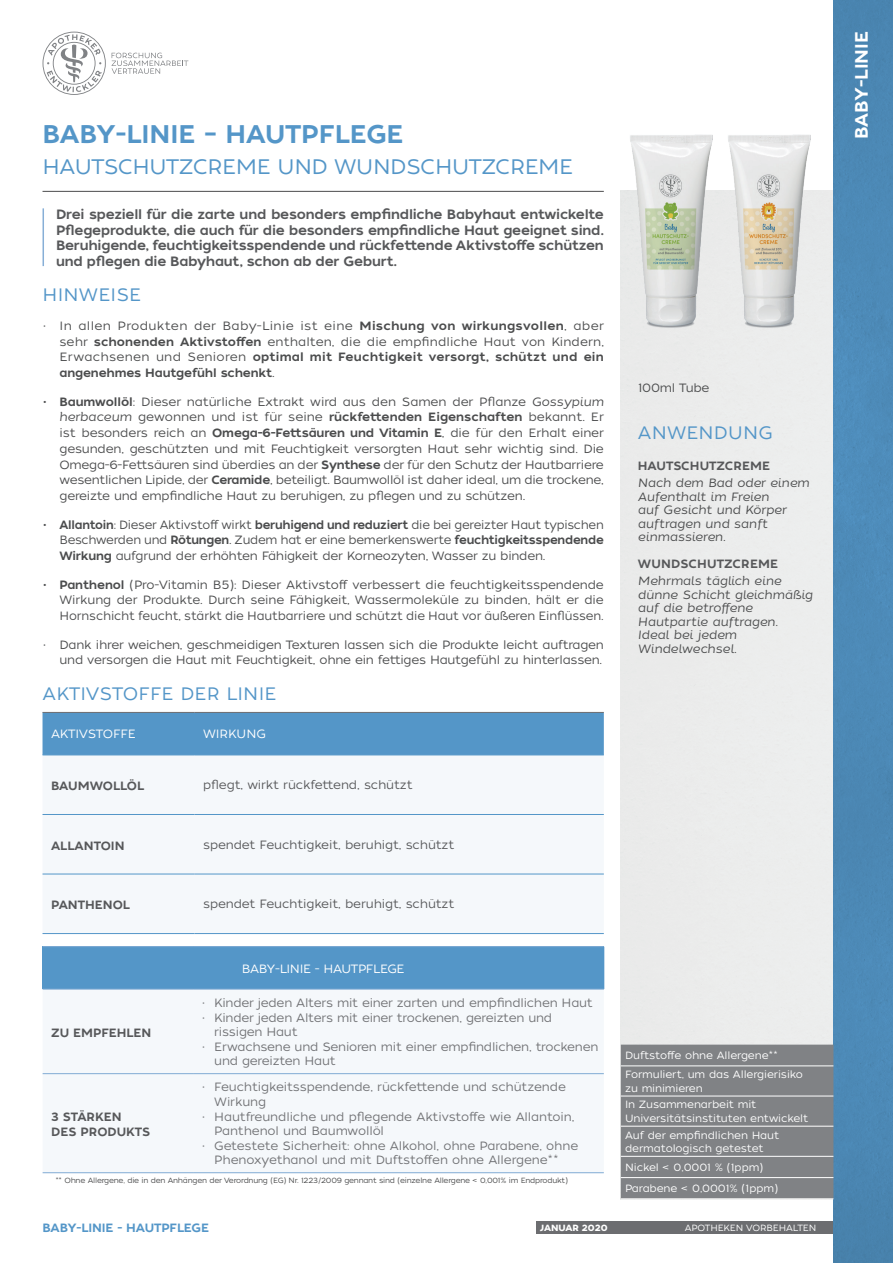
<style>
.page{position:relative;width:893px;height:1263px;background:#fff}
.page>*{position:absolute;margin:0;border:0;box-sizing:border-box;transform-origin:0 0}
.NOME{font:25.5px "Tide Sans 500 Dudette";color:#5496c8}
.ATTIVI{font:21px "Tide Sans 300 Lil Kahuna";letter-spacing:-.02em;color:#5496c8}
.BABY{font:18px "Tide Sans 300 Lil Kahuna";letter-spacing:.01em;color:#5496c8}
.t1{font:18px "Tide Sans 500 Dudette";color:#fff}
.Descrizione_principa{font:13.5px/15.8px "Tide Sans 500 Dudette";letter-spacing:-.015em;color:#57585a;text-align:justify}
.t2{font:12px/15.8px "Tide Sans 300 Lil Kahuna";letter-spacing:-.02em;color:#4b4c4d;text-align:justify}
.t3{font:12px/14.5px "Tide Sans 300 Lil Kahuna";letter-spacing:-.02em;color:#717275}
.t4{font:12px/15.8px "Tide Sans 500 Dudette";letter-spacing:-.01em;color:#4b4c4d;text-align:justify}
.t5{font:italic 12px/13.5px "Tide Sans 300 Lil Kahuna";color:#4b4c4d}
.TAB_REGULAR_NERO{font:12px "Tide Sans 300 Lil Kahuna";letter-spacing:-.01em;color:#57585a}
.TAB_BOLD_NERO{font:12px "Tide Sans 500 Dudette";color:#57585a}
.INCI{font:12px "Tide Sans 500 Dudette";color:#57585a}
.t6{font:12px "Tide Sans 500 Dudette";letter-spacing:-.01em;color:#5496c8}
.TAB_REGULAR_BIANCO{font:12px "Tide Sans 300 Lil Kahuna";letter-spacing:-.03em;color:#fff}
.TAB_REGULAR_BIANCO-2{font:12px "Tide Sans 300 Lil Kahuna";letter-spacing:-.01em;color:#fff}
.TAB_REGULAR_BIANCO-3{font:12px "Tide Sans 300 Lil Kahuna";color:#fff}
.t7{font:10.5px/13.5px "Tide Sans 300 Lil Kahuna";letter-spacing:-.01em;color:#fff}
.t8{font:9px "Tide Sans 300 Lil Kahuna";letter-spacing:-.01em;color:#fff}
.t9{font:9px "Tide Sans 600 Bunny";letter-spacing:-.01em;color:#fff}
.INCI-2{font:7.5px "Tide Sans 300 Lil Kahuna";letter-spacing:-.03em;color:#4b4c4d}
.s1{font-family:"Tide Sans 300 Lil Kahuna"}
.s2{font-family:"Tide Sans 500 Dudette"}
.s3{font-style:italic}
</style>
<div class="page">
<div style="left:536px;top:1221px;width:298px;height:12px;background:#6c6d70"></div>
<svg style="left:112px;top:53px;width:76px;height:21px"></svg>
<svg style="left:43px;top:32px;width:63px;height:63px"></svg>
<hr style="left:43px;top:191px;width:561px;height:1px;background:#4b4c4d">
<div style="left:833px;top:0;width:60px;height:1263px;background:#4c89b6"></div>
<hr style="left:43px;top:208px;width:1px;height:58px;background:#87afd7">
<div style="left:621px;top:1044px;width:212px;height:154px;background:#808285"></div>
<hr style="left:621px;top:1065px;width:212px;height:1px;background:#fff">
<hr style="left:621px;top:1096px;width:212px;height:1px;background:#fff">
<hr style="left:621px;top:1126px;width:212px;height:1px;background:#fff">
<hr style="left:621px;top:1156px;width:212px;height:1px;background:#fff">
<hr style="left:621px;top:1177px;width:212px;height:1px;background:#fff">
<div style="left:43px;top:713px;width:561px;height:42px;background:#5496c8"></div>
<div style="left:43px;top:813px;width:561px;height:61px;background:#f5f8fb"></div>
<hr style="left:43px;top:712px;width:152px;height:1px;background:#6c6d70">
<hr style="left:195px;top:712px;width:409px;height:1px;background:#6c6d70">
<hr style="left:43px;top:755px;width:152px;height:1px;background:#5496c8">
<hr style="left:195px;top:755px;width:409px;height:1px;background:#5496c8">
<hr style="left:43px;top:814px;width:152px;height:1px;background:#5496c8">
<hr style="left:195px;top:814px;width:409px;height:1px;background:#5496c8">
<hr style="left:43px;top:874px;width:152px;height:1px;background:#5496c8">
<hr style="left:195px;top:874px;width:409px;height:1px;background:#5496c8">
<hr style="left:43px;top:933px;width:152px;height:1px;background:#5496c8">
<hr style="left:195px;top:933px;width:409px;height:1px;background:#5496c8">
<div style="left:43px;top:947px;width:561px;height:42px;background:#5496c8"></div>
<svg style="left:43px;top:1074px;width:561px;height:1px"></svg>
<hr style="left:43px;top:946px;width:150px;height:1px;background:#80abd4">
<hr style="left:193px;top:946px;width:411px;height:1px;background:#80abd4">
<hr style="left:604px;top:947px;width:1px;height:42px;background:#5496c8">
<hr style="left:43px;top:989px;width:150px;height:1px;background:#80abd4">
<hr style="left:193px;top:989px;width:411px;height:1px;background:#80abd4">
<hr style="left:43px;top:1073px;width:150px;height:1px;background:#80abd4">
<hr style="left:193px;top:1073px;width:411px;height:1px;background:#80abd4">
<hr style="left:43px;top:1172px;width:150px;height:1px;background:#80abd4">
<hr style="left:193px;top:1172px;width:411px;height:1px;background:#80abd4">
<img style="left:620px;top:134px;width:94px;height:222px">
<img style="left:714px;top:134px;width:107px;height:222px">
<p class="NOME" style="left:43px;top:118px;width:362px">BABY-LINIE – HAUTPFLEGE</p>
<p class="ATTIVI" style="left:43px;top:154px;width:532px">HAUTSCHUTZCREME UND WUNDSCHUTZCREME</p>
<p class="Descrizione_principa" style="left:56px;top:207px;width:549px">Drei speziell für die zarte und besonders empfindliche Babyhaut entwickelte Pflegeprodukte, die auch für die besonders empfindliche Haut geeignet sind.<br>Beruhigende, feuchtigkeitsspendende und rückfettende Aktivstoffe schützen und pflegen die Babyhaut, schon ab der Geburt.</p>
<p class="BABY" style="left:43px;top:284px;width:100px">HINWEISE</p>
<p class="t4" style="left:60px;top:318px;width:546px;text-indent:-17px"><span class="s1">• In allen Produkten der Baby-Linie ist eine</span> Mischung von wirkungsvollen<span class="s1">, aber sehr</span> schonenden Aktivstoffen <span class="s1">enthalten, die die empfindliche Haut von Kindern, Erwachsenen und Senioren</span> optimal mit Feuchtigkeit versorgt, schützt und ein angenehmes Hautgefühl schenkt<span class="s1">.</span></p>
<p class="t2" style="left:60px;top:394px;width:546px;text-indent:-17px"><span class="s2">• Baumwollöl</span>: Dieser natürliche Extrakt wird aus den Samen der Pflanze <span class="s3">Gossypium herbaceum</span> gewonnen und ist für seine <span class="s2">rückfettenden Eigenschaften</span> bekannt. Er ist besonders reich an <span class="s2">Omega-6-Fettsäuren und Vitamin E</span>, die für den Erhalt einer gesunden, geschützten und mit Feuchtigkeit versorgten Haut sehr wichtig sind. Die Omega-6-Fettsäuren sind überdies an der <span class="s2">Synthese</span> der für den Schutz der Hautbarriere wesentlichen Lipide, der <span class="s2">Ceramide</span>, beteiligt. Baumwollöl ist daher ideal, um die trockene, gereizte und empfindliche Haut zu beruhigen, zu pflegen und zu schützen.</p>
<p class="t2" style="left:60px;top:517px;width:546px;text-indent:-17px"><span class="s2">• Allantoin</span>: Dieser Aktivstoff wirkt <span class="s2">beruhigend und reduziert</span> die bei gereizter Haut typischen Beschwerden und <span class="s2">Rötungen</span>. Zudem hat er eine bemerkenswerte <span class="s2">feuchtigkeitsspendende Wirkung</span> aufgrund der erhöhten Fähigkeit der Korneozyten, Wasser zu binden.</p>
<p class="t2" style="left:60px;top:577px;width:546px;text-indent:-17px"><span class="s2">• Panthenol</span> (Pro-Vitamin B5): Dieser Aktivstoff verbessert die feuchtigkeitsspendende Wirkung der Produkte. Durch seine Fähigkeit, Wassermoleküle zu binden, hält er die Hornschicht feucht, stärkt die Hautbarriere und schützt die Haut vor äußeren Einflüssen.</p>
<p class="t2" style="left:43px;top:637px;width:563px;text-align:right">• Dank ihrer weichen, geschmeidigen Texturen lassen sich die Produkte leicht auftragen und versorgen die Haut mit Feuchtigkeit, ohne ein fettiges Hautgefühl zu hinterlassen.</p>
<p class="BABY" style="left:43px;top:682px;width:235px">AKTIVSTOFFE DER LINIE</p>
<p class="TAB_REGULAR_BIANCO-2" style="left:51px;top:726px;width:86px">AKTIVSTOFFE</p>
<p class="TAB_REGULAR_BIANCO-3" style="left:203px;top:726px;width:64px">WIRKUNG</p>
<p class="TAB_BOLD_NERO" style="left:51px;top:778px;width:95px">BAUMWOLLÖL</p>
<p class="TAB_REGULAR_NERO" style="left:203px;top:777px;width:211px">pflegt, wirkt rückfettend, schützt</p>
<p class="TAB_BOLD_NERO" style="left:51px;top:838px;width:75px">ALLANTOIN</p>
<p class="TAB_REGULAR_NERO" style="left:203px;top:837px;width:253px">spendet Feuchtigkeit, beruhigt, schützt</p>
<p class="TAB_BOLD_NERO" style="left:51px;top:897px;width:80px">PANTHENOL</p>
<p class="TAB_REGULAR_NERO" style="left:203px;top:897px;width:253px">spendet Feuchtigkeit, beruhigt, schützt</p>
<p class="TAB_BOLD_NERO" style="left:51px;top:1025px;width:102px">ZU EMPFEHLEN</p>
<p class="TAB_REGULAR_BIANCO" style="left:242px;top:961px;width:164px">BABY-LINIE - HAUTPFLEGE</p>
<p class="t3" style="left:202px;top:996px;width:393px">• Kinder jeden Alters mit einer zarten und empfindlichen Haut</p>
<p class="t3" style="left:214px;top:1010px;width:339px;text-indent:-13px">• Kinder jeden Alters mit einer trockenen, gereizten und rissigen Haut</p>
<p class="t3" style="left:214px;top:1039px;width:386px;text-indent:-13px">• Erwachsene und Senioren mit einer empfindlichen, trockenen und gereizten Haut</p>
<p class="t3" style="left:214px;top:1080px;width:353px;text-indent:-13px">• Feuchtigkeitsspendende, rückfettende und schützende<br>Wirkung</p>
<p class="t3" style="left:214px;top:1109px;width:362px;text-indent:-13px">• Hautfreundliche und pflegende Aktivstoffe wie Allantoin,<br>Panthenol und Baumwollöl</p>
<p class="t3" style="left:202px;top:1138px;width:378px;text-align:center">• Getestete Sicherheit: ohne Alkohol, ohne Parabene, ohne<br>Phenoxyethanol und mit Duftstoffen ohne Allergene**</p>
<p class="INCI-2" style="left:55px;top:1175px;width:514px">** Ohne Allergene, die in den Anhängen der Verordnung (EG) Nr. 1223/2009 gennant sind (einzelne Allergene &lt; 0,001% im Endprodukt)</p>
<p class="TAB_BOLD_NERO" style="left:51px;top:1109px;width:72px">3 STÄRKEN</p>
<p class="TAB_BOLD_NERO" style="left:51px;top:1124px;width:100px">DES PRODUKTS</p>
<p class="t2" style="left:638px;top:380px;width:73px">100ml Tube</p>
<p class="BABY" style="left:638px;top:421px;width:136px">ANWENDUNG</p>
<p class="INCI" style="left:638px;top:458px;width:134px">HAUTSCHUTZCREME</p>
<p class="t5" style="left:638px;top:477px;width:173px">Nach dem Bad oder einem<br>Aufenthalt im Freien<br>auf Gesicht und Körper auftragen und sanft einmassieren.</p>
<p class="INCI" style="left:638px;top:556px;width:142px">WUNDSCHUTZCREME</p>
<p class="t5" style="left:638px;top:575px;width:176px">Mehrmals täglich eine dünne Schicht gleichmäßig auf die betroffene<br>Hautpartie auftragen.<br>Ideal bei jedem<br>Windelwechsel.</p>
<p class="t7" style="left:625px;top:1049px;width:155px">Duftstoffe ohne Allergene**</p>
<p class="t7" style="left:625px;top:1068px;width:179px">Formuliert, um das Allergierisiko</p>
<p class="t7" style="left:625px;top:1081px;width:79px">zu minimieren</p>
<p class="t7" style="left:625px;top:1098px;width:185px">In Zusammenarbeit mit<br>Universitätsinstituten entwickelt</p>
<p class="t7" style="left:625px;top:1128px;width:156px">Auf der empfindlichen Haut dermatologisch getestet</p>
<p class="t7" style="left:625px;top:1161px;width:140px">Nickel &lt; 0,0001 % (1ppm)</p>
<p class="t7" style="left:625px;top:1182px;width:155px">Parabene &lt; 0,0001% (1ppm)</p>
<p class="t6" style="left:43px;top:1220px;width:168px">BABY-LINIE - HAUTPFLEGE</p>
<p class="t9" style="left:540px;top:1221px;width:69px">JANUAR 2020</p>
<p class="t8" style="left:685px;top:1222px;width:133px">APOTHEKEN VORBEHALTEN</p>
<h3 class="t1" style="left:850px;top:139px;width:109px;rotate:-90deg">BABY-LINIE</h3>
</div>
